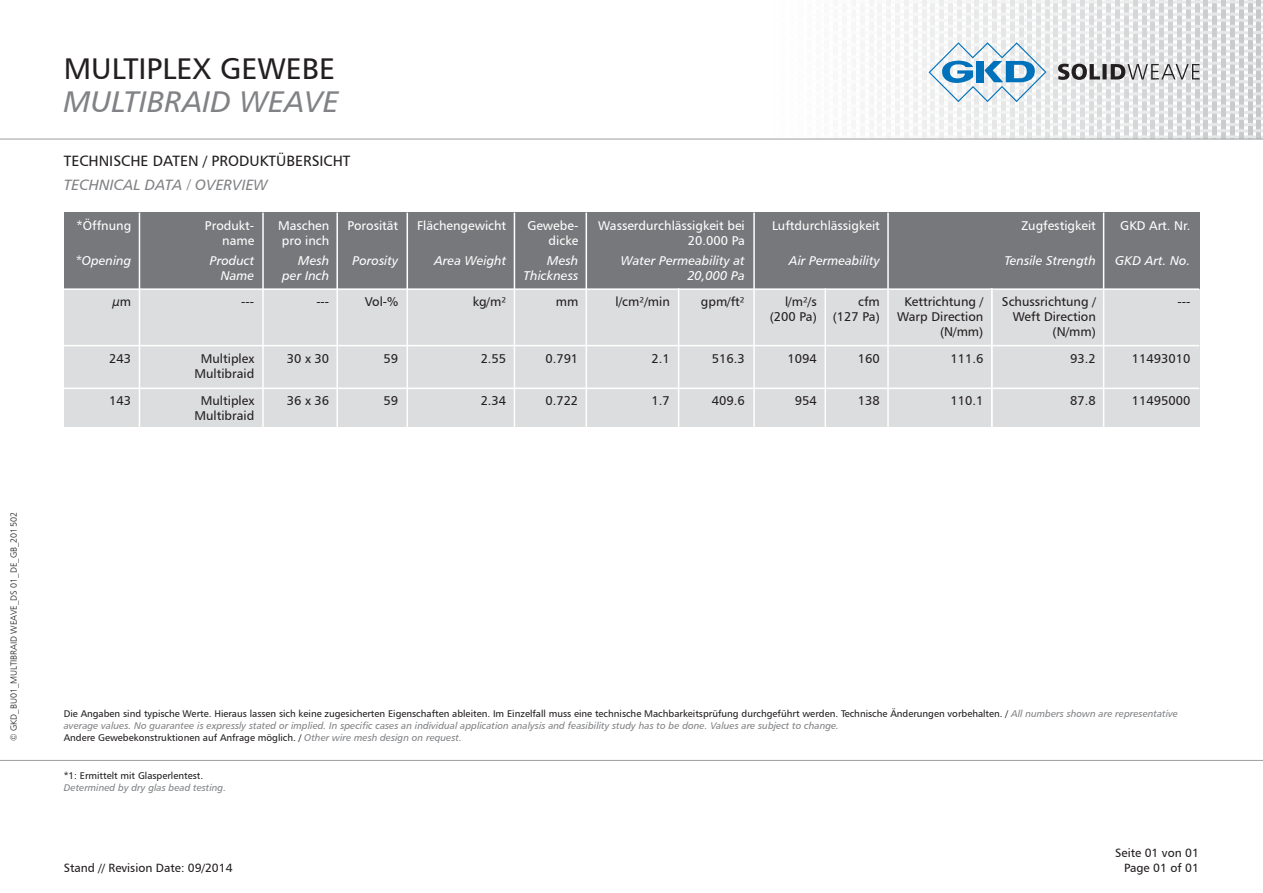
<style>
.page{position:relative;width:1263px;height:893px;background:#fff}
.page>*{position:absolute;margin:0;border:0;box-sizing:border-box;transform-origin:0 0}
.t1{font:30px "Humanist 777 BT Roman B";color:#231f20}
.t2{font:30px "Humanist 777 BT Italic B";color:#808285}
.t3{font:15px "Humanist 777 BT Roman B";color:#231f20}
.t4{font:15px "Humanist 777 BT Italic B";color:#808285}
.t5{font:12.75px "Humanist 777 BT Roman B";color:#231f20}
.t6{font:12.75px "Humanist 777 BT Roman B";color:#fff}
.t7{font:12.75px "Humanist 777 BT Italic B";color:#fff}
.t8{font:12px "Humanist 777 BT Roman B";color:#231f20}
.t9{font:9.75px "Humanist 777 BT Roman B";color:#231f20}
.t10{font:9.75px "Humanist 777 BT Italic B";color:#808285}
.t11{font:9px "Humanist 777 BT Light B";color:#231f20}
.s1{font-family:"Humanist 777 BT Italic B";color:#808285}
</style>
<div class="page">
<hr style="left:0;top:139px;width:1263px;height:1px;background:#9d9fa2">
<svg style="left:743px;top:0;width:520px;height:139px"></svg>
<hr style="left:0;top:760px;width:1263px;height:1px;background:#9d9fa2">
<div style="left:64px;top:213px;width:1135px;height:76px;background:#77787b"></div>
<div style="left:64px;top:289px;width:1135px;height:138px;background:#dcddde"></div>
<hr style="left:64px;top:288px;width:1135px;height:2px;background:#fff">
<hr style="left:64px;top:345px;width:1135px;height:1px;background:#fff">
<hr style="left:64px;top:388px;width:1135px;height:1px;background:#fff">
<hr style="left:139px;top:213px;width:1px;height:214px;background:#fff">
<hr style="left:262px;top:213px;width:2px;height:214px;background:#fff">
<hr style="left:336px;top:213px;width:2px;height:214px;background:#fff">
<hr style="left:406px;top:213px;width:2px;height:214px;background:#fff">
<hr style="left:514px;top:213px;width:1px;height:214px;background:#fff">
<hr style="left:585px;top:213px;width:2px;height:214px;background:#fff">
<hr style="left:678px;top:288px;width:1px;height:139px;background:#fff">
<hr style="left:824px;top:288px;width:2px;height:139px;background:#fff">
<hr style="left:991px;top:288px;width:1px;height:139px;background:#fff">
<hr style="left:753px;top:213px;width:2px;height:214px;background:#fff">
<hr style="left:887px;top:213px;width:2px;height:214px;background:#fff">
<hr style="left:1103px;top:213px;width:1px;height:214px;background:#fff">
<p class="t11" style="left:8px;top:741px;width:230px;rotate:-90deg">© GKD_BU01_MULTIBRAID WEAVE_DS 01_DE_GB_201502</p>
<h1 class="t1" style="left:64px;top:50px;width:273px">MULTIPLEX GEWEBE</h1>
<h1 class="t2" style="left:64px;top:82px;width:276px">MULTIBRAID WEAVE</h1>
<h2 class="t3" style="left:64px;top:151px;width:288px">TECHNISCHE DATEN / PRODUKTÜBERSICHT</h2>
<h2 class="t4" style="left:64px;top:175px;width:206px">TECHNICAL DATA / OVERVIEW</h2>
<h3 class="t6" style="left:77px;top:218px;width:56px">*Öffnung</h3>
<h3 class="t6" style="left:205px;top:218px;width:51px">Produkt-</h3>
<h3 class="t6" style="left:278px;top:218px;width:53px">Maschen</h3>
<h3 class="t6" style="left:348px;top:218px;width:52px">Porosität</h3>
<h3 class="t6" style="left:417px;top:218px;width:91px">Flächengewicht</h3>
<h3 class="t6" style="left:527px;top:218px;width:52px">Gewebe-</h3>
<h3 class="t6" style="left:598px;top:218px;width:148px">Wasserdurchlässigkeit bei</h3>
<h3 class="t6" style="left:772px;top:218px;width:109px">Luftdurchlässigkeit</h3>
<h3 class="t6" style="left:1021px;top:218px;width:76px">Zugfestigkeit</h3>
<h3 class="t6" style="left:1120px;top:218px;width:72px">GKD Art. Nr.</h3>
<h3 class="t6" style="left:222px;top:233px;width:34px">name</h3>
<h3 class="t6" style="left:282px;top:233px;width:49px">pro inch</h3>
<h3 class="t6" style="left:549px;top:233px;width:31px">dicke</h3>
<h3 class="t6" style="left:688px;top:233px;width:59px">20.000 Pa</h3>
<h3 class="t7" style="left:75px;top:252px;width:57px">*Opening</h3>
<h3 class="t7" style="left:210px;top:252px;width:46px">Product</h3>
<h3 class="t7" style="left:298px;top:252px;width:32px">Mesh</h3>
<h3 class="t7" style="left:353px;top:252px;width:47px">Porosity</h3>
<h3 class="t7" style="left:434px;top:252px;width:74px">Area Weight</h3>
<h3 class="t7" style="left:547px;top:252px;width:32px">Mesh</h3>
<h3 class="t7" style="left:621px;top:252px;width:125px">Water Permeability at</h3>
<h3 class="t7" style="left:789px;top:252px;width:92px">Air Permeability</h3>
<h3 class="t7" style="left:1004px;top:252px;width:93px">Tensile Strength</h3>
<h3 class="t7" style="left:1115px;top:252px;width:77px">GKD Art. No.</h3>
<h3 class="t7" style="left:221px;top:268px;width:35px">Name</h3>
<h3 class="t7" style="left:282px;top:268px;width:48px">per Inch</h3>
<h3 class="t7" style="left:524px;top:268px;width:56px">Thickness</h3>
<h3 class="t7" style="left:687px;top:268px;width:59px">20,000 Pa</h3>
<h3 class="t5" style="left:113px;top:293px;width:20px">μm</h3>
<h3 class="t5" style="left:241px;top:293px;width:14px">---</h3>
<h3 class="t5" style="left:316px;top:293px;width:14px">---</h3>
<h3 class="t5" style="left:365px;top:293px;width:35px">Vol-%</h3>
<h3 class="t5" style="left:473px;top:293px;width:35px">kg/m²</h3>
<h3 class="t5" style="left:556px;top:293px;width:24px">mm</h3>
<h3 class="t5" style="left:615px;top:293px;width:56px">l/cm²/min</h3>
<h3 class="t5" style="left:701px;top:293px;width:45px">gpm/ft²</h3>
<h3 class="t5" style="left:785px;top:293px;width:33px">l/m²/s</h3>
<h3 class="t5" style="left:858px;top:293px;width:23px">cfm</h3>
<h3 class="t5" style="left:904px;top:293px;width:80px">Kettrichtung /</h3>
<h3 class="t5" style="left:1002px;top:293px;width:95px">Schussrichtung /</h3>
<h3 class="t5" style="left:1177px;top:293px;width:14px">---</h3>
<h3 class="t5" style="left:770px;top:309px;width:49px">(200 Pa)</h3>
<h3 class="t5" style="left:833px;top:309px;width:49px">(127 Pa)</h3>
<h3 class="t5" style="left:897px;top:309px;width:88px">Warp Direction</h3>
<h3 class="t5" style="left:1013px;top:309px;width:84px">Weft Direction</h3>
<h3 class="t5" style="left:940px;top:324px;width:45px">(N/mm)</h3>
<h3 class="t5" style="left:1052px;top:324px;width:45px">(N/mm)</h3>
<h3 class="t5" style="left:109px;top:351px;width:23px">243</h3>
<h3 class="t5" style="left:201px;top:351px;width:55px">Multiplex</h3>
<h3 class="t5" style="left:287px;top:351px;width:44px">30 x 30</h3>
<h3 class="t5" style="left:384px;top:351px;width:16px">59</h3>
<h3 class="t5" style="left:481px;top:351px;width:27px">2.55</h3>
<h3 class="t5" style="left:545px;top:351px;width:34px">0.791</h3>
<h3 class="t5" style="left:651px;top:351px;width:20px">2.1</h3>
<h3 class="t5" style="left:712px;top:351px;width:34px">516.3</h3>
<h3 class="t5" style="left:787px;top:351px;width:31px">1094</h3>
<h3 class="t5" style="left:858px;top:351px;width:23px">160</h3>
<h3 class="t5" style="left:950px;top:351px;width:34px">111.6</h3>
<h3 class="t5" style="left:1070px;top:351px;width:27px">93.2</h3>
<h3 class="t5" style="left:1132px;top:351px;width:60px">11493010</h3>
<h3 class="t5" style="left:194px;top:366px;width:61px">Multibraid</h3>
<h3 class="t5" style="left:109px;top:393px;width:23px">143</h3>
<h3 class="t5" style="left:201px;top:393px;width:55px">Multiplex</h3>
<h3 class="t5" style="left:287px;top:393px;width:44px">36 x 36</h3>
<h3 class="t5" style="left:384px;top:393px;width:16px">59</h3>
<h3 class="t5" style="left:481px;top:393px;width:27px">2.34</h3>
<h3 class="t5" style="left:545px;top:393px;width:34px">0.722</h3>
<h3 class="t5" style="left:651px;top:393px;width:20px">1.7</h3>
<h3 class="t5" style="left:712px;top:393px;width:34px">409.6</h3>
<h3 class="t5" style="left:795px;top:393px;width:23px">954</h3>
<h3 class="t5" style="left:858px;top:393px;width:23px">138</h3>
<h3 class="t5" style="left:950px;top:393px;width:34px">110.1</h3>
<h3 class="t5" style="left:1070px;top:393px;width:27px">87.8</h3>
<h3 class="t5" style="left:1132px;top:393px;width:60px">11495000</h3>
<h3 class="t5" style="left:194px;top:408px;width:61px">Multibraid</h3>
<p class="t9" style="left:64px;top:708px;width:1116px">Die Angaben sind typische Werte. Hieraus lassen sich keine zugesicherten Eigenschaften ableiten. Im Einzelfall muss eine technische Machbarkeitsprüfung durchgeführt werden. Technische Änderungen vorbehalten. / <span class="s1">All numbers shown are representative</span></p>
<p class="t10" style="left:64px;top:720px;width:777px">average values. No guarantee is expressly stated or implied. In specific cases an individual application analysis and feasibility study has to be done. Values are subject to change.</p>
<p class="t9" style="left:64px;top:731px;width:400px">Andere Gewebekonstruktionen auf Anfrage möglich. / <span class="s1">Other wire mesh design on request.</span></p>
<p class="t9" style="left:64px;top:769px;width:141px">*1: Ermittelt mit Glasperlentest.</p>
<p class="t10" style="left:64px;top:781px;width:164px">Determined by dry glas bead testing.</p>
<p class="t8" style="left:1115px;top:846px;width:85px">Seite 01 von 01</p>
<p class="t8" style="left:64px;top:860px;width:170px">Stand // Revision Date: 09/2014</p>
<p class="t8" style="left:1124px;top:860px;width:76px">Page 01 of 01</p>
</div>
